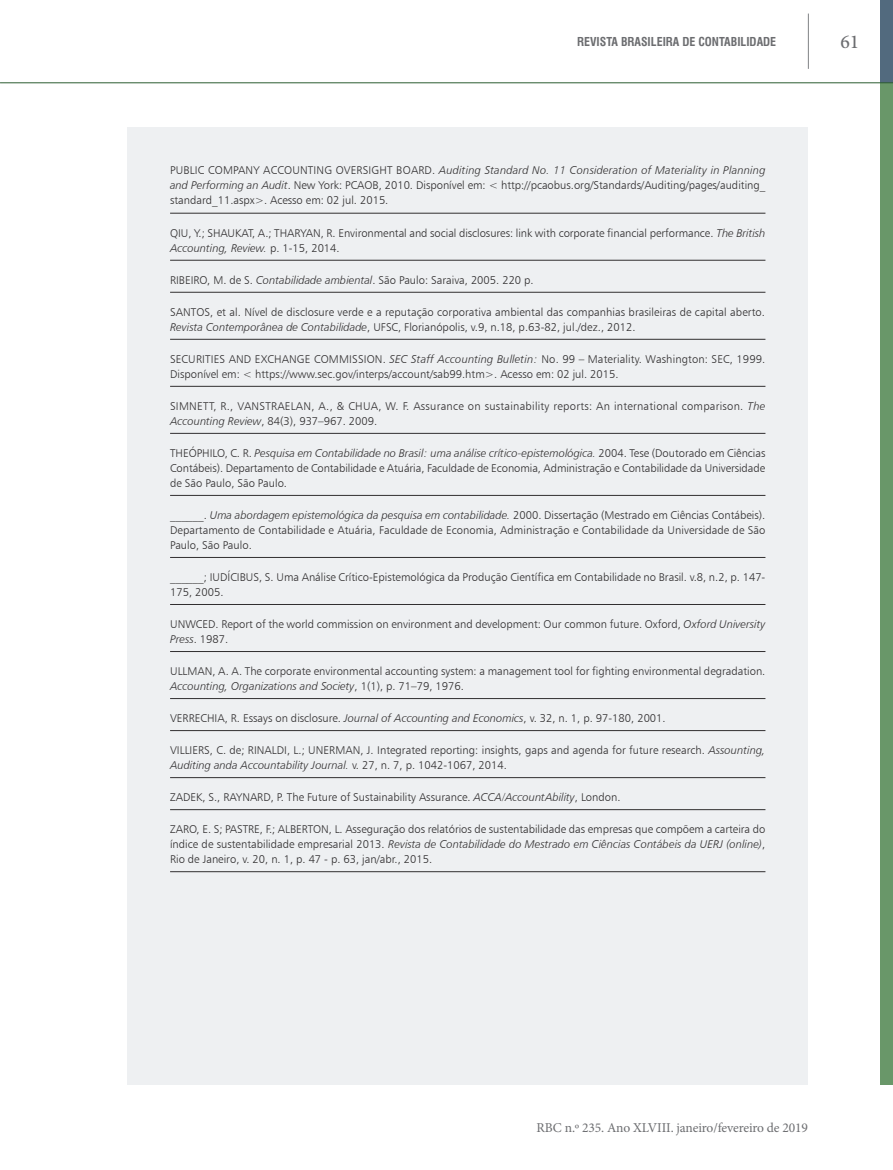
<style>
.page{position:relative;width:893px;height:1170px;background:#fff}
.page>*{position:absolute;margin:0;border:0;box-sizing:border-box;transform-origin:0 0}
.t1{font:500 19.5px "Minion Pro";color:#6c6d70}
.t2{font:13.5px "Minion Pro";letter-spacing:-.01em;color:#6c6d70}
.t3{font:700 condensed 12px "Swiss 721 BT";color:#6c6d70}
.ARTIGO_referencia{font:11.25px/15px "Humanist 777 BT Light B";color:#312f30}
.ARTIGO_referencia-2{font:11.25px/15px "Humanist 777 BT Light B";letter-spacing:.02em;color:#312f30}
.s1{font-family:"Humanist 777 BT Light Italic B"}
</style>
<div class="page">
<div style="left:880px;top:82px;width:13px;height:1002px;background:#699769"></div>
<div style="left:880px;top:0;width:13px;height:82px;background:#526a7e"></div>
<hr style="left:808px;top:14px;width:1px;height:55px;background:#808285">
<hr style="left:0;top:82px;width:893px;height:1px;background:#2c5c31">
<div style="left:128px;top:128px;width:680px;height:956px;background:#eef0f2"></div>
<hr style="left:170px;top:213px;width:595px;height:1px;background:#312f30">
<hr style="left:170px;top:260px;width:595px;height:1px;background:#312f30">
<hr style="left:170px;top:292px;width:595px;height:1px;background:#312f30">
<hr style="left:170px;top:339px;width:595px;height:1px;background:#312f30">
<hr style="left:170px;top:386px;width:595px;height:1px;background:#312f30">
<hr style="left:170px;top:433px;width:595px;height:1px;background:#312f30">
<hr style="left:170px;top:495px;width:595px;height:1px;background:#312f30">
<hr style="left:170px;top:557px;width:595px;height:1px;background:#312f30">
<hr style="left:170px;top:604px;width:595px;height:1px;background:#312f30">
<hr style="left:170px;top:651px;width:595px;height:1px;background:#312f30">
<hr style="left:170px;top:698px;width:595px;height:1px;background:#312f30">
<hr style="left:170px;top:730px;width:595px;height:1px;background:#312f30">
<hr style="left:170px;top:777px;width:595px;height:1px;background:#312f30">
<hr style="left:170px;top:809px;width:595px;height:1px;background:#312f30">
<hr style="left:170px;top:871px;width:595px;height:1px;background:#312f30">
<p class="t3" style="left:577px;top:34px;width:201px">REVISTA BRASILEIRA DE CONTABILIDADE</p>
<h1 class="t1" style="left:840px;top:29px;width:20px">61</h1>
<p class="ARTIGO_referencia" style="left:170px;top:163px;width:597px;text-align:justify">PUBLIC COMPANY ACCOUNTING OVERSIGHT BOARD. <span class="s1">Auditing Standard No. 11 Consideration of Materiality in Planning and Performing an Audit</span>. New York: PCAOB, 2010. Disponível em: &lt; http://pcaobus.org/Standards/Auditing/pages/auditing_ standard_11.aspx&gt;. Acesso em: 02 jul. 2015.</p>
<p class="ARTIGO_referencia" style="left:170px;top:225px;width:597px">QIU, Y.; SHAUKAT, A.; THARYAN, R. Environmental and social disclosures: link with corporate financial performance. <span class="s1">The British<br>Accounting, Review.</span> p. 1-15, 2014.</p>
<p class="ARTIGO_referencia" style="left:170px;top:272px;width:365px">RIBEIRO, M. de S. <span class="s1">Contabilidade ambiental</span>. São Paulo: Saraiva, 2005. 220 p.</p>
<p class="ARTIGO_referencia" style="left:170px;top:304px;width:596px">SANTOS, et al. Nível de disclosure verde e a reputação corporativa ambiental das companhias brasileiras de capital aberto.<br><span class="s1">Revista Contemporânea de Contabilidade</span>, UFSC, Florianópolis, v.9, n.18, p.63-82, jul./dez., 2012.</p>
<p class="ARTIGO_referencia" style="left:170px;top:351px;width:597px">SECURITIES AND EXCHANGE COMMISSION. <span class="s1">SEC Staff Accounting Bulletin:</span> No. 99 – Materiality. Washington: SEC, 1999.<br>Disponível em: &lt; https://www.sec.gov/interps/account/sab99.htm&gt;. Acesso em: 02 jul. 2015.</p>
<p class="ARTIGO_referencia-2" style="left:170px;top:398px;width:597px">SIMNETT, R., VANSTRAELAN, A., &amp; CHUA, W. F. Assurance on sustainability reports: An international comparison. <span class="s1">The<br>Accounting Review</span>, 84(3), 937–967. 2009.</p>
<p class="ARTIGO_referencia" style="left:170px;top:445px;width:597px;text-align:justify">THEÓPHILO, C. R. <span class="s1">Pesquisa em Contabilidade no Brasil: uma análise crítico-epistemológica.</span> 2004. Tese (Doutorado em Ciências Contábeis). Departamento de Contabilidade e Atuária, Faculdade de Economia, Administração e Contabilidade da Universidade de São Paulo, São Paulo.</p>
<p class="ARTIGO_referencia" style="left:170px;top:507px;width:597px;text-align:justify">______. <span class="s1">Uma abordagem epistemológica da pesquisa em contabilidade.</span> 2000. Dissertação (Mestrado em Ciências Contábeis).<br>Departamento de Contabilidade e Atuária, Faculdade de Economia, Administração e Contabilidade da Universidade de São Paulo, São Paulo.</p>
<p class="ARTIGO_referencia" style="left:170px;top:569px;width:597px">______; IUDÍCIBUS, S. Uma Análise Crítico-Epistemológica da Produção Científica em Contabilidade no Brasil. v.8, n.2, p. 147-<br>175, 2005.</p>
<p class="ARTIGO_referencia" style="left:170px;top:616px;width:597px">UNWCED. Report of the world commission on environment and development: Our common future. Oxford, <span class="s1">Oxford University<br>Press</span>. 1987.</p>
<p class="ARTIGO_referencia" style="left:170px;top:663px;width:597px">ULLMAN, A. A. The corporate environmental accounting system: a management tool for fighting environmental degradation.<br><span class="s1">Accounting, Organizations and Society</span>, 1(1), p. 71–79, 1976.</p>
<p class="ARTIGO_referencia" style="left:170px;top:710px;width:497px">VERRECHIA, R. Essays on disclosure. <span class="s1">Journal of Accounting and Economics</span>, v. 32, n. 1, p. 97-180, 2001.</p>
<p class="ARTIGO_referencia" style="left:170px;top:742px;width:597px">VILLIERS, C. de; RINALDI, L.; UNERMAN, J. Integrated reporting: insights, gaps and agenda for future research. <span class="s1">Assounting,<br>Auditing anda Accountability Journal.</span> v. 27, n. 7, p. 1042-1067, 2014.</p>
<p class="ARTIGO_referencia" style="left:170px;top:789px;width:452px">ZADEK, S., RAYNARD, P. The Future of Sustainability Assurance. <span class="s1">ACCA/AccountAbility</span>, London.</p>
<p class="ARTIGO_referencia" style="left:170px;top:821px;width:597px;text-align:justify">ZARO, E. S; PASTRE, F.; ALBERTON, L. Asseguração dos relatórios de sustentabilidade das empresas que compõem a carteira do índice de sustentabilidade empresarial 2013. <span class="s1">Revista de Contabilidade do Mestrado em Ciências Contábeis da UERJ (online)</span>, Rio de Janeiro, v. 20, n. 1, p. 47 - p. 63, jan/abr., 2015.</p>
<p class="t2" style="left:537px;top:1118px;width:273px">RBC n.º 235. Ano XLVIII. janeiro/fevereiro de 2019</p>
</div>
